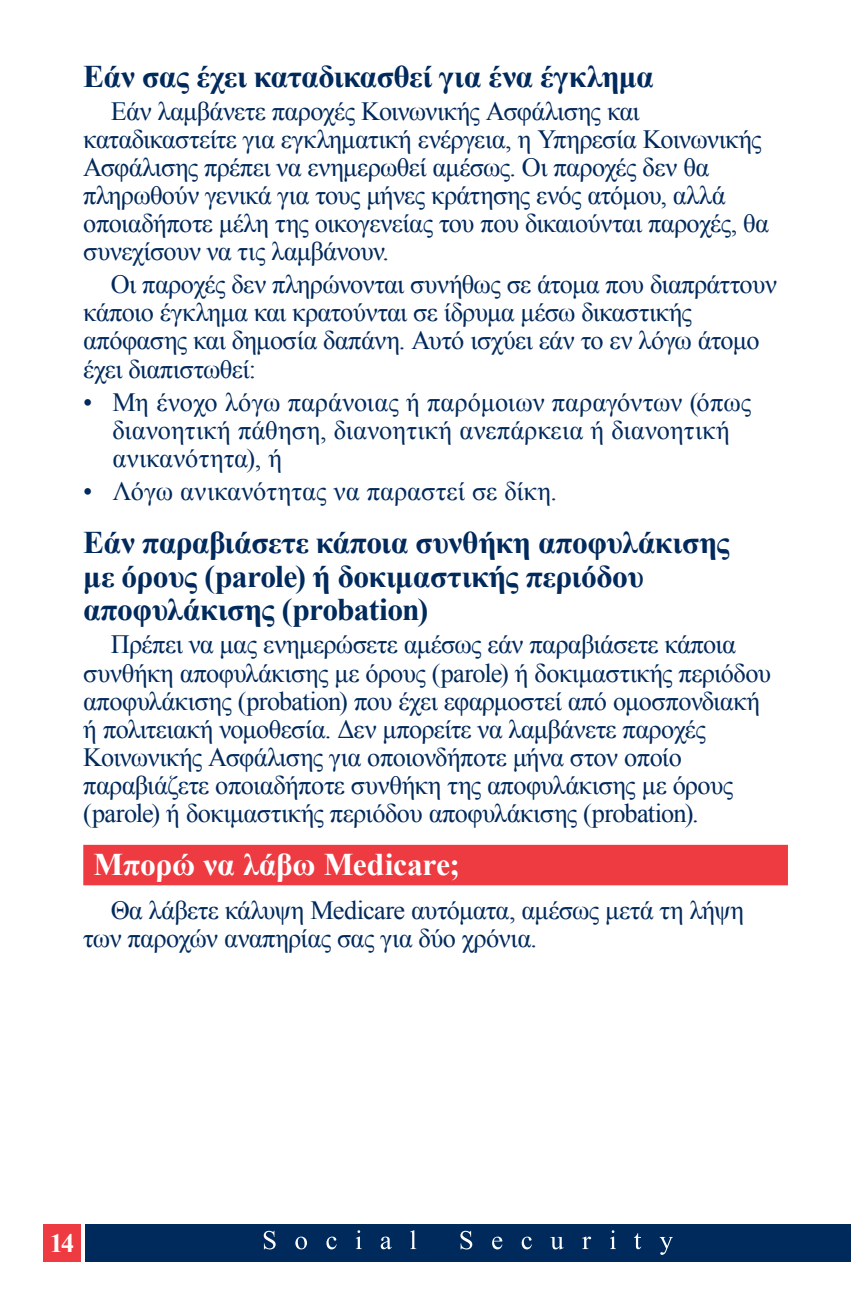
<style>
.page{position:relative;width:851px;height:1296px;background:#fff}
.page>*{position:absolute;margin:0;border:0;box-sizing:border-box;transform-origin:0 0}
.Header2{font:700 31.5px/33.8px "Times New Roman";letter-spacing:-.015em;color:#00295c}
.Header1_1line{font:700 31.5px "Times New Roman";letter-spacing:-.01em;color:#fff}
.paragraph_format{font:26.32px/28.1px "Times New Roman";letter-spacing:-.02em;color:#00295c}
._1st_bullet{font:26.32px/28.1px "Times New Roman";letter-spacing:.005em;color:#00295c}
.t1{font:700 26.32px "Times New Roman";color:#fff}
</style>
<div class="page">
<div style="left:86px;top:1224px;width:764px;height:37px;background:#00295c"></div>
<svg style="left:264px;top:1230px;width:408px;height:25px"></svg>
<div style="left:83px;top:845px;width:705px;height:40px;background:#ee3a41"></div>
<div style="left:43px;top:1224px;width:38px;height:37px;background:#ee3a41"></div>
<p class="Header2" style="left:83px;top:58px;width:572px">Εάν σας έχει καταδικασθεί για ένα έγκλημα</p>
<p class="paragraph_format" style="left:83px;top:96px;width:687px;text-indent:27px">Εάν λαμβάνετε παροχές Κοινωνικής Ασφάλισης και καταδικαστείτε για εγκληματική ενέργεια, η Υπηρεσία Κοινωνικής Ασφάλισης πρέπει να ενημερωθεί αμέσως. Οι παροχές δεν θα πληρωθούν γενικά για τους μήνες κράτησης ενός ατόμου, αλλά οποιαδήποτε μέλη της οικογενείας του που δικαιούνται παροχές, θα συνεχίσουν να τις λαμβάνουν.</p>
<p class="paragraph_format" style="left:83px;top:270px;width:695px;text-indent:27px">Οι παροχές δεν πληρώνονται συνήθως σε άτομα που διαπράττουν κάποιο έγκλημα και κρατούνται σε ίδρυμα μέσω δικαστικής απόφασης και δημοσία δαπάνη. Αυτό ισχύει εάν το εν λόγω άτομο έχει διαπιστωθεί:</p>
<p class="_1st_bullet" style="left:112px;top:387px;width:640px;text-indent:-29px">• Μη ένοχο λόγω παράνοιας ή παρόμοιων παραγόντων (όπως διανοητική πάθηση, διανοητική ανεπάρκεια ή διανοητική ανικανότητα), ή</p>
<p class="_1st_bullet" style="left:83px;top:477px;width:475px">• Λόγω ανικανότητας να παραστεί σε δίκη.</p>
<p class="Header2" style="left:83px;top:525px;width:648px">Εάν παραβιάσετε κάποια συνθήκη αποφυλάκισης με όρους (parole) ή δοκιμαστικής περιόδου αποφυλάκισης (probation)</p>
<p class="paragraph_format" style="left:83px;top:630px;width:689px;text-indent:27px">Πρέπει να μας ενημερώσετε αμέσως εάν παραβιάσετε κάποια συνθήκη αποφυλάκισης με όρους (parole) ή δοκιμαστικής περιόδου αποφυλάκισης (probation) που έχει εφαρμοστεί από ομοσπονδιακή ή πολιτειακή νομοθεσία. Δεν μπορείτε να λαμβάνετε παροχές Κοινωνικής Ασφάλισης για οποιονδήποτε μήνα στον οποίο παραβιάζετε οποιαδήποτε συνθήκη της αποφυλάκισης με όρους (parole) ή δοκιμαστικής περιόδου αποφυλάκισης (probation).</p>
<p class="Header1_1line" style="left:93px;top:842px;width:368px">Μπορώ να λάβω Medicare;</p>
<p class="paragraph_format" style="left:83px;top:896px;width:662px;text-indent:27px">Θα λάβετε κάλυψη Medicare αυτόματα, αμέσως μετά τη λήψη των παροχών αναπηρίας σας για δύο χρόνια.</p>
<p class="t1" style="left:50px;top:1225px;width:26px">14</p>
</div>
